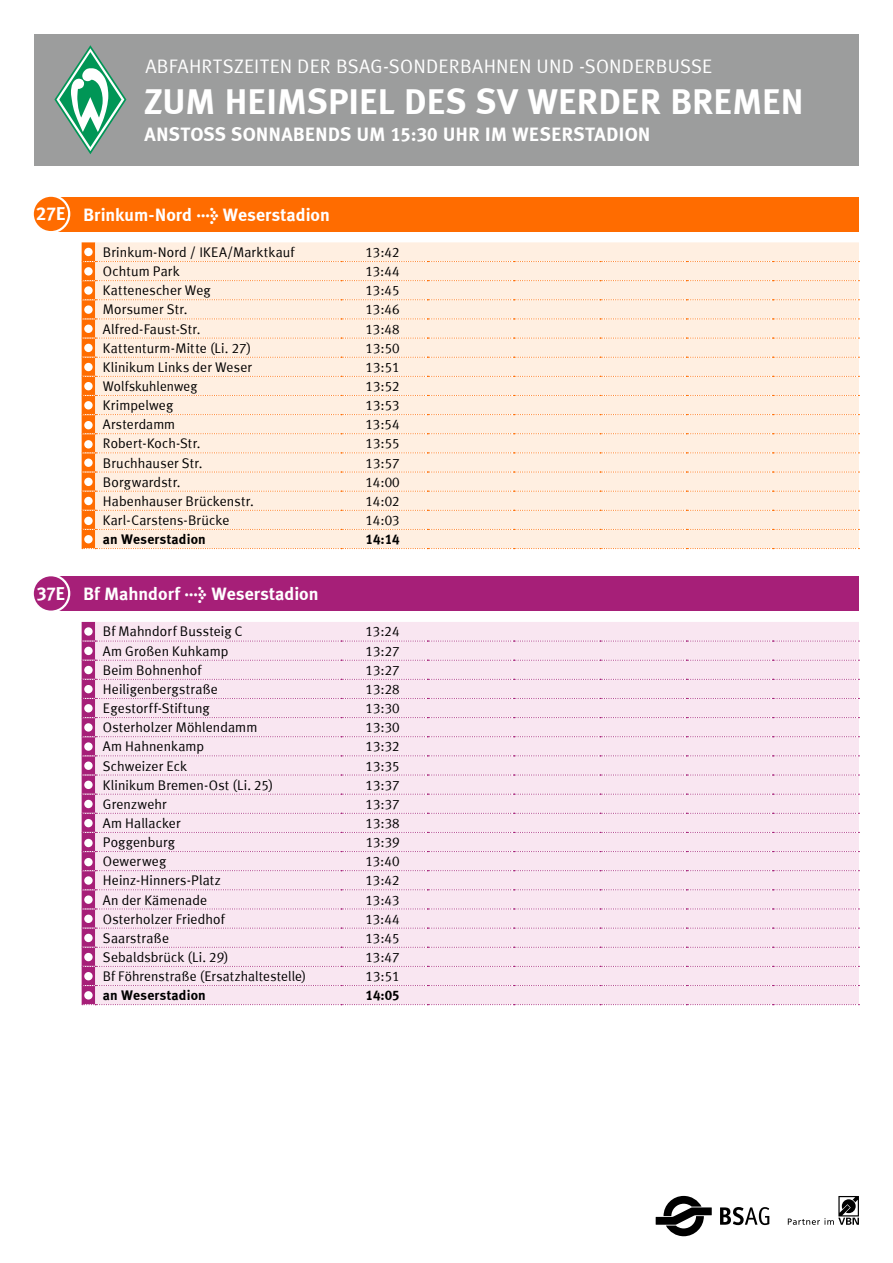
<style>
.page{position:relative;width:893px;height:1263px;background:#fff}
.page>*{position:absolute;margin:0;border:0;box-sizing:border-box;transform-origin:0 0}
.t1{font:36px "Meta BSAG Bold Roman";letter-spacing:-.01em;color:#fff}
.t2{font:19.5px "Meta BSAG Normal Roman";letter-spacing:.01em;color:#fff}
.t3{font:19.5px "Meta BSAG Bold Roman";color:#fff}
.t4{font:18px "Meta BSAG Bold Roman";color:#fff}
.t5{font:13.95px "Meta BSAG Normal Roman";letter-spacing:.005em;color:#000}
.t6{font:13.95px "Meta BSAG Bold Roman";letter-spacing:.01em;color:#000}
.t7{font:13.95px "Meta BSAG Normal Roman";letter-spacing:.005em;color:#000;scale:.96 1}
.t8{font:13.8px "Meta BSAG Normal Roman";letter-spacing:.005em;color:#000}
.s1{font-size:18.75px}
</style>
<div class="page">
<div style="left:34px;top:34px;width:825px;height:132px;background:#9c9d9d"></div>
<svg style="left:54px;top:45px;width:72px;height:109px"></svg>
<svg style="left:788px;top:1196px;width:71px;height:29px"></svg>
<svg style="left:656px;top:1196px;width:56px;height:40px"></svg>
<svg style="left:720px;top:1207px;width:49px;height:18px"></svg>
<div style="left:50px;top:197px;width:809px;height:34px;background:#ff6c00"></div>
<div style="left:33px;top:196px;width:36px;height:36px;background:#ff6c00;border-radius:50%"></div>
<div style="left:32px;top:195px;width:38px;height:38px;border:2px solid #fff;border-radius:50%"></div>
<svg style="left:82px;top:242px;width:777px;height:307px;background:#ffebdb"></svg>
<div style="left:84px;top:248px;width:9px;height:8px;background:#fff;border-radius:50%"></div>
<div style="left:84px;top:267px;width:9px;height:9px;background:#fff;border-radius:50%"></div>
<div style="left:84px;top:286px;width:9px;height:9px;background:#fff;border-radius:50%"></div>
<div style="left:84px;top:305px;width:9px;height:9px;background:#fff;border-radius:50%"></div>
<div style="left:84px;top:325px;width:9px;height:8px;background:#fff;border-radius:50%"></div>
<div style="left:84px;top:344px;width:9px;height:8px;background:#fff;border-radius:50%"></div>
<div style="left:84px;top:363px;width:9px;height:8px;background:#fff;border-radius:50%"></div>
<div style="left:84px;top:382px;width:9px;height:8px;background:#fff;border-radius:50%"></div>
<div style="left:84px;top:401px;width:9px;height:8px;background:#fff;border-radius:50%"></div>
<div style="left:84px;top:421px;width:9px;height:8px;background:#fff;border-radius:50%"></div>
<div style="left:84px;top:440px;width:9px;height:8px;background:#fff;border-radius:50%"></div>
<div style="left:84px;top:458px;width:9px;height:9px;background:#fff;border-radius:50%"></div>
<div style="left:84px;top:478px;width:9px;height:8px;background:#fff;border-radius:50%"></div>
<div style="left:84px;top:497px;width:9px;height:8px;background:#fff;border-radius:50%"></div>
<div style="left:84px;top:517px;width:9px;height:8px;background:#fff;border-radius:50%"></div>
<div style="left:84px;top:535px;width:9px;height:8px;background:#fff;border-radius:50%"></div>
<svg style="left:82px;top:622px;width:777px;height:383px;background:#f6e0ed"></svg>
<div style="left:84px;top:627px;width:9px;height:9px;background:#fff;border-radius:50%"></div>
<div style="left:84px;top:647px;width:9px;height:8px;background:#fff;border-radius:50%"></div>
<div style="left:84px;top:666px;width:9px;height:8px;background:#fff;border-radius:50%"></div>
<div style="left:84px;top:685px;width:9px;height:8px;background:#fff;border-radius:50%"></div>
<div style="left:84px;top:704px;width:9px;height:8px;background:#fff;border-radius:50%"></div>
<div style="left:84px;top:723px;width:9px;height:9px;background:#fff;border-radius:50%"></div>
<div style="left:84px;top:742px;width:9px;height:9px;background:#fff;border-radius:50%"></div>
<div style="left:84px;top:761px;width:9px;height:9px;background:#fff;border-radius:50%"></div>
<div style="left:84px;top:781px;width:9px;height:8px;background:#fff;border-radius:50%"></div>
<div style="left:84px;top:800px;width:9px;height:8px;background:#fff;border-radius:50%"></div>
<div style="left:84px;top:819px;width:9px;height:8px;background:#fff;border-radius:50%"></div>
<div style="left:84px;top:839px;width:9px;height:8px;background:#fff;border-radius:50%"></div>
<div style="left:84px;top:858px;width:9px;height:8px;background:#fff;border-radius:50%"></div>
<div style="left:84px;top:876px;width:9px;height:9px;background:#fff;border-radius:50%"></div>
<div style="left:84px;top:895px;width:9px;height:9px;background:#fff;border-radius:50%"></div>
<svg style="left:84px;top:914px;width:9px;height:9px"></svg>
<div style="left:84px;top:934px;width:9px;height:8px;background:#fff;border-radius:50%"></div>
<div style="left:84px;top:953px;width:9px;height:8px;background:#fff;border-radius:50%"></div>
<div style="left:84px;top:972px;width:9px;height:8px;background:#fff;border-radius:50%"></div>
<div style="left:84px;top:991px;width:9px;height:8px;background:#fff;border-radius:50%"></div>
<div style="left:50px;top:577px;width:809px;height:34px;background:#a61f78"></div>
<div style="left:33px;top:575px;width:36px;height:37px;background:#a61f78;border-radius:50%"></div>
<div style="left:32px;top:574px;width:38px;height:39px;border:2px solid #fff;border-radius:50%"></div>
<h2 class="t2" style="left:145px;top:55px;width:568px">ABFAHRTSZEITEN DER BSAG-SONDERBAHNEN UND -SONDERBUSSE</h2>
<h1 class="t1" style="left:144px;top:81px;width:662px">ZUM HEIMSPIEL DES SV WERDER BREMEN</h1>
<h2 class="t3" style="left:145px;top:123px;width:507px">ANSTOSS SONNABENDS UM 15:30 UHR IM WESERSTADION</h2>
<p class="t4" style="left:36px;top:204px;width:295px"><span class="s1">27E</span> Brinkum-Nord &gt; Weserstadion</p>
<p class="t5" style="left:103px;top:244px;width:193px">Brinkum-Nord / IKEA/Marktkauf</p>
<p class="t5" style="left:365px;top:244px;width:36px">13:42</p>
<p class="t5" style="left:103px;top:263px;width:78px">Ochtum Park</p>
<p class="t5" style="left:365px;top:263px;width:36px">13:44</p>
<p class="t5" style="left:103px;top:282px;width:109px">Kattenescher Weg</p>
<p class="t5" style="left:365px;top:282px;width:36px">13:45</p>
<p class="t5" style="left:103px;top:302px;width:86px">Morsumer Str.</p>
<p class="t5" style="left:365px;top:302px;width:36px">13:46</p>
<p class="t5" style="left:103px;top:321px;width:99px">Alfred-Faust-Str.</p>
<p class="t5" style="left:365px;top:321px;width:36px">13:48</p>
<p class="t5" style="left:103px;top:340px;width:150px">Kattenturm-Mitte (Li. 27)</p>
<p class="t5" style="left:366px;top:340px;width:36px">13:50</p>
<p class="t5" style="left:103px;top:359px;width:151px">Klinikum Links der Weser</p>
<p class="t5" style="left:366px;top:359px;width:36px">13:51</p>
<p class="t7" style="left:103px;top:378px;width:100px">Wolfskuhlenweg</p>
<p class="t5" style="left:366px;top:378px;width:36px">13:52</p>
<p class="t5" style="left:103px;top:397px;width:72px">Krimpelweg</p>
<p class="t5" style="left:366px;top:397px;width:36px">13:53</p>
<p class="t8" style="left:103px;top:416px;width:74px">Arsterdamm</p>
<p class="t5" style="left:365px;top:416px;width:36px">13:54</p>
<p class="t8" style="left:103px;top:436px;width:99px">Robert-Koch-Str.</p>
<p class="t5" style="left:366px;top:435px;width:36px">13:55</p>
<p class="t5" style="left:103px;top:455px;width:101px">Bruchhauser Str.</p>
<p class="t5" style="left:366px;top:455px;width:36px">13:57</p>
<p class="t5" style="left:103px;top:474px;width:79px">Borgwardstr.</p>
<p class="t5" style="left:365px;top:474px;width:36px">14:00</p>
<p class="t5" style="left:103px;top:493px;width:152px">Habenhauser Brückenstr.</p>
<p class="t5" style="left:365px;top:493px;width:36px">14:02</p>
<p class="t5" style="left:103px;top:512px;width:128px">Karl-Carstens-Brücke</p>
<p class="t5" style="left:365px;top:512px;width:36px">14:03</p>
<p class="t6" style="left:103px;top:531px;width:104px">an Weserstadion</p>
<p class="t6" style="left:366px;top:531px;width:36px">14:14</p>
<p class="t4" style="left:37px;top:584px;width:283px"><span class="s1">37E</span> Bf Mahndorf &gt; Weserstadion</p>
<p class="t5" style="left:103px;top:623px;width:141px">Bf Mahndorf Bussteig C</p>
<p class="t5" style="left:365px;top:623px;width:36px">13:24</p>
<p class="t5" style="left:103px;top:643px;width:127px">Am Großen Kuhkamp</p>
<p class="t5" style="left:366px;top:643px;width:36px">13:27</p>
<p class="t5" style="left:103px;top:662px;width:100px">Beim Bohnenhof</p>
<p class="t5" style="left:366px;top:662px;width:36px">13:27</p>
<p class="t5" style="left:103px;top:681px;width:117px">Heiligenbergstraße</p>
<p class="t5" style="left:366px;top:681px;width:36px">13:28</p>
<p class="t5" style="left:103px;top:700px;width:108px">Egestorff-Stiftung</p>
<p class="t5" style="left:366px;top:700px;width:36px">13:30</p>
<p class="t5" style="left:103px;top:719px;width:156px">Osterholzer Möhlendamm</p>
<p class="t5" style="left:366px;top:719px;width:36px">13:30</p>
<p class="t5" style="left:103px;top:738px;width:103px">Am Hahnenkamp</p>
<p class="t5" style="left:366px;top:738px;width:36px">13:32</p>
<p class="t5" style="left:103px;top:758px;width:86px">Schweizer Eck</p>
<p class="t5" style="left:366px;top:758px;width:36px">13:35</p>
<p class="t5" style="left:103px;top:777px;width:172px">Klinikum Bremen-Ost (Li. 25)</p>
<p class="t5" style="left:366px;top:777px;width:36px">13:37</p>
<p class="t5" style="left:103px;top:796px;width:65px">Grenzwehr</p>
<p class="t5" style="left:366px;top:796px;width:36px">13:37</p>
<p class="t5" style="left:103px;top:815px;width:79px">Am Hallacker</p>
<p class="t5" style="left:366px;top:815px;width:36px">13:38</p>
<p class="t5" style="left:103px;top:834px;width:74px">Poggenburg</p>
<p class="t5" style="left:366px;top:834px;width:35px">13:39</p>
<p class="t5" style="left:103px;top:853px;width:65px">Oewerweg</p>
<p class="t5" style="left:366px;top:853px;width:36px">13:40</p>
<p class="t5" style="left:103px;top:872px;width:119px">Heinz-Hinners-Platz</p>
<p class="t5" style="left:365px;top:872px;width:36px">13:42</p>
<p class="t5" style="left:103px;top:891px;width:106px">An der Kämenade</p>
<p class="t5" style="left:365px;top:891px;width:36px">13:43</p>
<p class="t5" style="left:103px;top:911px;width:123px">Osterholzer Friedhof</p>
<p class="t5" style="left:365px;top:911px;width:36px">13:44</p>
<p class="t5" style="left:103px;top:930px;width:68px">Saarstraße</p>
<p class="t5" style="left:365px;top:930px;width:36px">13:45</p>
<p class="t5" style="left:103px;top:949px;width:127px">Sebaldsbrück (Li. 29)</p>
<p class="t5" style="left:365px;top:949px;width:36px">13:47</p>
<p class="t5" style="left:103px;top:968px;width:205px">Bf Föhrenstraße (Ersatzhaltestelle)</p>
<p class="t5" style="left:366px;top:968px;width:36px">13:51</p>
<p class="t6" style="left:103px;top:987px;width:104px">an Weserstadion</p>
<p class="t6" style="left:366px;top:987px;width:36px">14:05</p>
</div>
